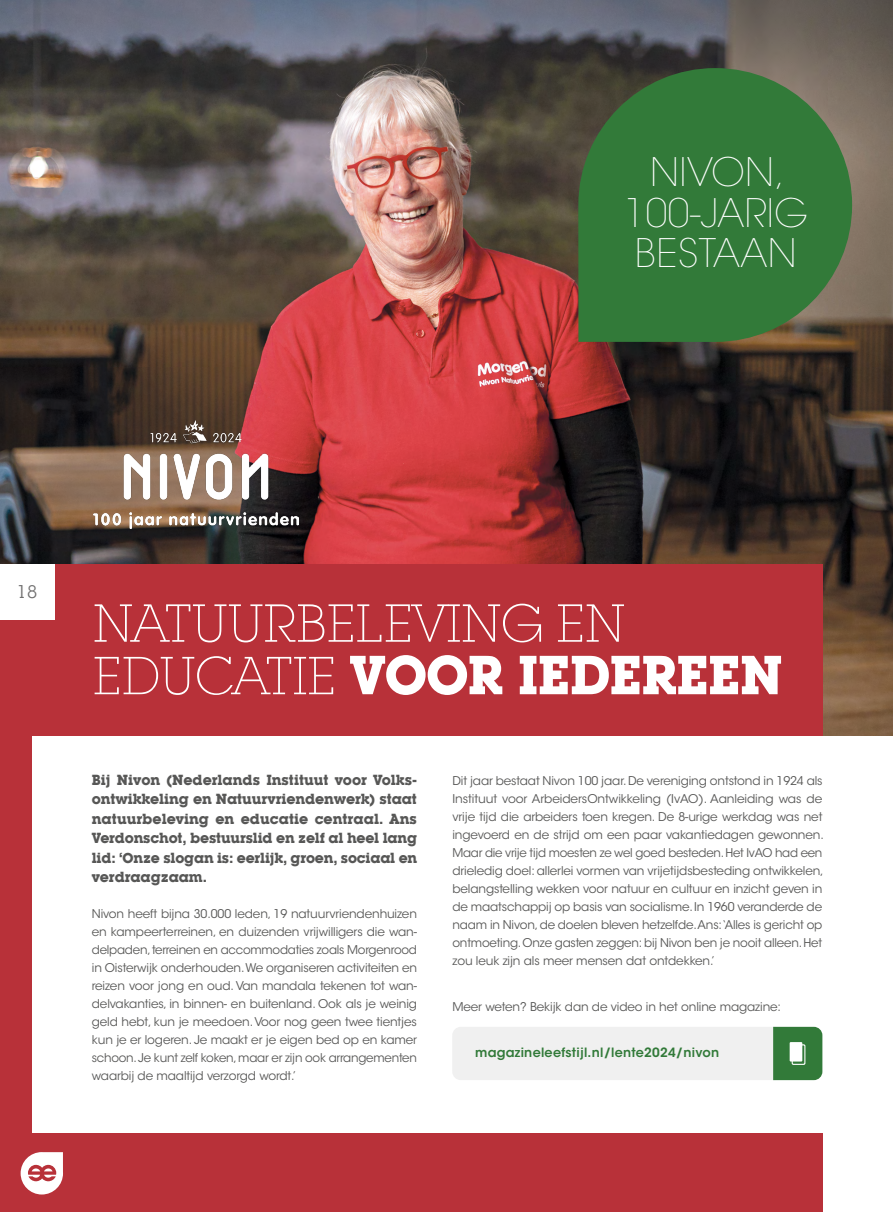
<style>
.page{position:relative;width:893px;height:1212px;background:#fff}
.page>*{position:absolute;margin:0;border:0;box-sizing:border-box;transform-origin:0 0}
.t1{font:700 54px "Lubalin Graph IT Cby BT";letter-spacing:-.02em;color:#fff}
.t2{font:300 52.5px "Lubalin Graph IT Cby BT Xtra";letter-spacing:-.02em;color:#fff}
.t3{font:200 39px/40.5px "ITC Avant Garde Std";letter-spacing:.01em;color:#fff;text-align:center}
.t4{font:18px "Lubalin Graph IT Cby BT";color:#706f6f}
.t5{font:700 14.25px/19.5px "Lubalin Graph IT Cby BT";letter-spacing:-.015em;color:#575756;text-align:justify}
.t6{font:600 12.75px "ITC Avant Garde Std";letter-spacing:.02em;color:#327a39}
.t7{font:12px/18px "ITC Avant Garde Std";letter-spacing:-.01em;color:#575756}
.s1{font-family:"Lubalin Graph IT Cby BT Xtra";font-weight:300;font-size:52.5px}
</style>
<div class="page">
<img style="left:0;top:0;width:893px;height:736px">
<div style="left:0;top:564px;width:822px;height:172px;background:#b83139"></div>
<div style="left:0;top:588px;width:32px;height:561px;background:#b83139"></div>
<div style="left:0;top:564px;width:54px;height:56px;background:#fff"></div>
<div style="left:0;top:1133px;width:822px;height:79px;background:#b83139"></div>
<svg style="left:21px;top:1152px;width:42px;height:42px"></svg>
<img style="left:94px;top:421px;width:205px;height:107px">
<svg style="left:578px;top:68px;width:274px;height:274px;background:#3b753c"></svg>
<div style="left:452px;top:1027px;width:330px;height:53px;background:#f0f0f0;border-radius:9px"></div>
<svg style="left:773px;top:1027px;width:49px;height:53px;background:#397f40"></svg>
<div style="left:790px;top:1042px;width:12px;height:19px;background:#fff"></div>
<h3 class="t3" style="left:624px;top:153px;width:185px">NIVON,<br>100-JARIG<br>BESTAAN</h3>
<h3 class="t4" style="left:17px;top:581px;width:22px">18</h3>
<h2 class="t2" style="left:93px;top:591px;width:535px">NATUURBELEVING EN</h2>
<h1 class="t1" style="left:93px;top:642px;width:692px"><span class="s1">EDUCATIE</span> VOOR IEDEREEN</h1>
<p class="t5" style="left:92px;top:770px;width:327px">Bij Nivon (Nederlands Instituut voor Volks&shy;ontwikkeling en Natuurvriendenwerk) staat natuurbeleving en educatie centraal. Ans Verdonschot, bestuurslid en zelf al heel lang lid: ‘Onze slogan is: eerlijk, groen, sociaal en verdraagzaam.</p>
<p class="t7" style="left:92px;top:905px;width:327px;text-align:justify">Nivon heeft bijna 30.000 leden, 19 natuurvriendenhuizen en kampeerterreinen, en duizenden vrijwilligers die wan&shy;delpaden, terreinen en accommodaties zoals Morgenrood in Oisterwijk onderhouden. We organiseren activiteiten en reizen voor jong en oud. Van mandala tekenen tot wan&shy;delvakanties, in binnen- en buitenland. Ook als je weinig geld hebt, kun je meedoen. Voor nog geen twee tientjes kun je er logeren. Je maakt er je eigen bed op en kamer schoon. Je kunt zelf koken, maar er zijn ook arrangementen waarbij de maaltijd verzorgd wordt.’</p>
<p class="t7" style="left:452px;top:771px;width:373px">Dit jaar bestaat Nivon 100 jaar. De vereniging ontstond in 1924 als Instituut voor ArbeidersOntwikkeling (IvAO). Aanleiding was de vrije tijd die arbeiders toen kregen. De 8-urige werkdag was net ingevoerd en de strijd om een paar vakantiedagen gewonnen.<br>Maar die vrije tijd moesten ze wel goed besteden. Het IvAO had een drieledig doel: allerlei vormen van vrijetijdsbesteding ontwikkelen, belangstelling wekken voor natuur en cultuur en inzicht geven in de maatschappij op basis van socialisme. In 1960 veranderde de naam in Nivon, de doelen bleven hetzelfde. Ans: ‘Alles is gericht op ontmoeting. Onze gasten zeggen: bij Nivon ben je nooit alleen. Het zou leuk zijn als meer mensen dat ontdekken.’</p>
<p class="t7" style="left:452px;top:998px;width:330px">Meer weten? Bekijk dan de video in het online magazine:</p>
<p class="t6" style="left:475px;top:1044px;width:246px">magazineleefstijl.nl/lente2024/nivon</p>
</div>
